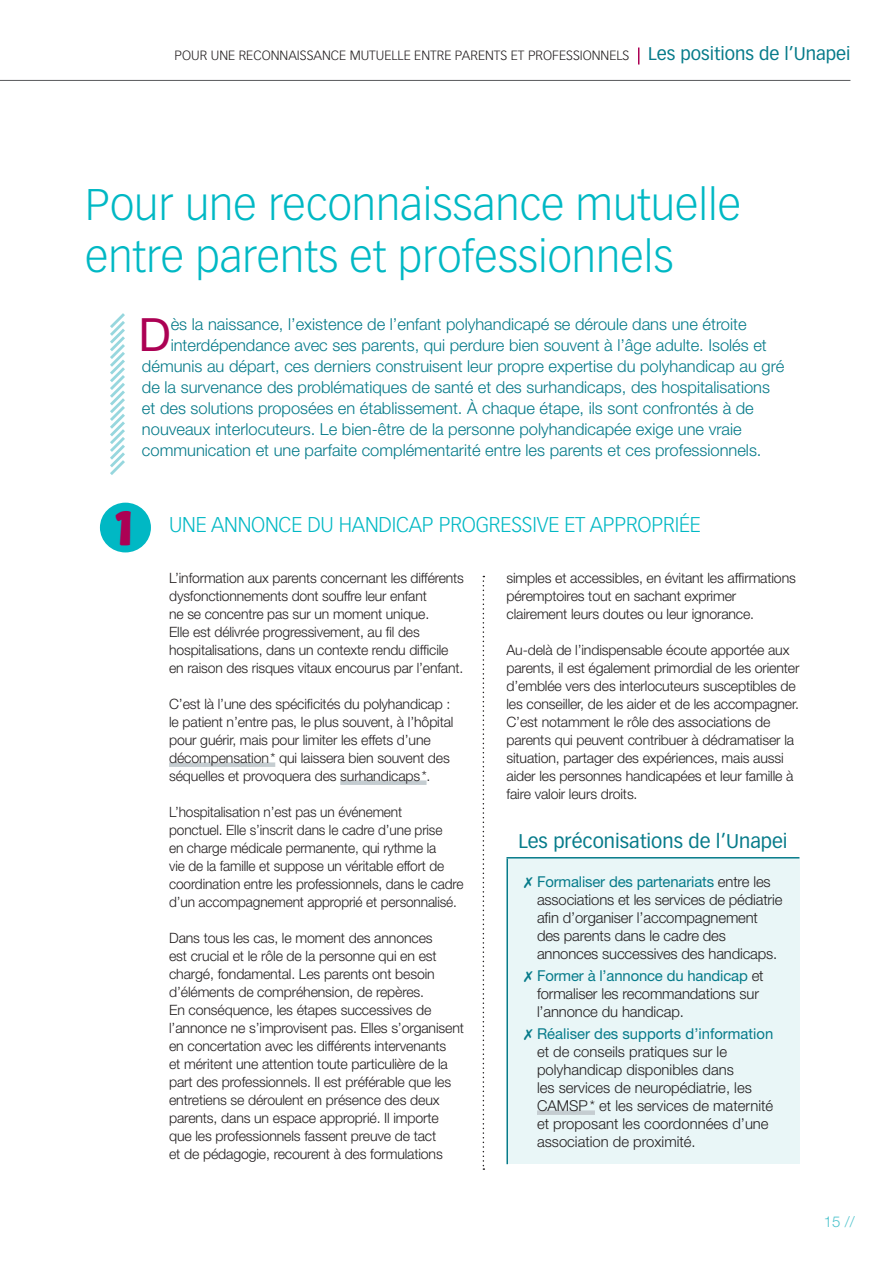
<style>
.page{position:relative;width:893px;height:1263px;background:#fff}
.page>*{position:absolute;margin:0;border:0;box-sizing:border-box;transform-origin:0 0}
.t1{font:45.9px "Helvetica Neue";color:#ac0154}
.t2{font:45px "Good Girl";color:#ac0154}
.t3{font:300 43.5px/52.2px "Vectora LH";color:#00b8c4}
.t4{font:300 21px "Vectora LH";letter-spacing:-.01em;color:#00b8c4}
.t5{font:19.5px "Vectora LH";color:#067b8a}
.t6{font:300 16.5px "Helvetica Neue";color:#067b8a}
.t7{font:300 15px/18px "Helvetica Neue";letter-spacing:-.01em;color:#231f20}
.t8{font:15px "Helvetica Neue";color:#067b8a}
.t9{font:300 15px "Helvetica Neue";color:#50c4cd}
.t10{font:300 14.25px/18px "Helvetica Neue";letter-spacing:-.01em;color:#231f20}
.t11{font:300 14.25px/18px "Helvetica Neue";letter-spacing:-.01em;color:#231f20;scale:.96 1}
.t12{font:300 13.2px "Vectora LH";color:#231f20}
.s1{font-weight:400;font-size:18px;color:#067b8a}
.s2{font-weight:400;color:#067b8a}
</style>
<div class="page">
<hr style="left:0;top:80px;width:850px;height:1px;background:#57585a">
<svg style="left:638px;top:48px;width:1px;height:17px"></svg>
<div style="left:169px;top:762px;width:106px;height:5px;background:#c5cdd1"></div>
<div style="left:340px;top:780px;width:87px;height:5px;background:#c5cdd1"></div>
<svg style="left:110px;top:313px;width:15px;height:162px"></svg>
<svg style="left:483px;top:576px;width:1px;height:594px"></svg>
<div style="left:100px;top:503px;width:51px;height:49px;background:#00b8c4;border-radius:50%"></div>
<div style="left:507px;top:858px;width:292px;height:306px;background:#e9f6f7"></div>
<hr style="left:506px;top:857px;width:293px;height:1px;background:#067b8a">
<hr style="left:506px;top:858px;width:2px;height:306px;background:#067b8a">
<div style="left:537px;top:1110px;width:58px;height:5px;background:#c5cdd1"></div>
<p class="t12" style="left:175px;top:48px;width:677px">POUR UNE RECONNAISSANCE MUTUELLE ENTRE PARENTS ET PROFESSIONNELS <span class="s1">Les positions de l’Unapei</span></p>
<h3 class="t3" style="left:85px;top:179px;width:658px">Pour une reconnaissance mutuelle entre parents et professionnels</h3>
<h1 class="t1" style="left:138px;top:307px;width:34px">D</h1>
<p class="t6" style="left:171px;top:314px;width:577px">ès la naissance, l’existence de l’enfant polyhandicapé se déroule dans une étroite</p>
<p class="t6" style="left:171px;top:335px;width:598px">interdépendance avec ses parents, qui perdure bien souvent à l’âge adulte. Isolés et</p>
<p class="t6" style="left:142px;top:356px;width:644px">démunis au départ, ces derniers construisent leur propre expertise du polyhandicap au gré</p>
<p class="t6" style="left:142px;top:377px;width:630px">de la survenance des problématiques de santé et des surhandicaps, des hospitalisations</p>
<p class="t6" style="left:142px;top:398px;width:613px">et des solutions proposées en établissement. À chaque étape, ils sont confrontés à de</p>
<p class="t6" style="left:142px;top:419px;width:601px">nouveaux interlocuteurs. Le bien-être de la personne polyhandicapée exige une vraie</p>
<p class="t6" style="left:142px;top:440px;width:621px">communication et une parfaite complémentarité entre les parents et ces professionnels.</p>
<h2 class="t2" style="left:116px;top:508px;width:17px">1</h2>
<h3 class="t4" style="left:169px;top:512px;width:533px">UNE ANNONCE DU HANDICAP PROGRESSIVE ET APPROPRIÉE</h3>
<p class="t10" style="left:169px;top:569px;width:296px">L’information aux parents concernant les différents dysfonctionnements dont souffre leur enfant<br>ne se concentre pas sur un moment unique.<br>Elle est délivrée progressivement, au fil des hospitalisations, dans un contexte rendu difficile en raison des risques vitaux encourus par l’enfant.</p>
<p class="t10" style="left:169px;top:695px;width:286px">C’est là l’une des spécificités du polyhandicap : le patient n’entre pas, le plus souvent, à l’hôpital pour guérir, mais pour limiter les effets d’une décompensation* qui laissera bien souvent des séquelles et provoquera des surhandicaps*.</p>
<p class="t11" style="left:169px;top:803px;width:308px">L’hospitalisation n’est pas un événement<br>ponctuel. Elle s’inscrit dans le cadre d’une prise<br>en charge médicale permanente, qui rythme la<br>vie de la famille et suppose un véritable effort de coordination entre les professionnels, dans le cadre d’un accompagnement approprié et personnalisé.</p>
<p class="t10" style="left:169px;top:929px;width:296px">Dans tous les cas, le moment des annonces<br>est crucial et le rôle de la personne qui en est chargé, fondamental. Les parents ont besoin d’éléments de compréhension, de repères.<br>En conséquence, les étapes successives de l’annonce ne s’improvisent pas. Elles s’organisent en concertation avec les différents intervenants<br>et méritent une attention toute particulière de la part des professionnels. Il est préférable que les entretiens se déroulent en présence des deux parents, dans un espace approprié. Il importe que les professionnels fassent preuve de tact<br>et de pédagogie, recourent à des formulations</p>
<p class="t10" style="left:506px;top:569px;width:291px">simples et accessibles, en évitant les affirmations péremptoires tout en sachant exprimer clairement leurs doutes ou leur ignorance.</p>
<p class="t10" style="left:506px;top:641px;width:294px">Au-delà de l’indispensable écoute apportée aux parents, il est également primordial de les orienter d’emblée vers des interlocuteurs susceptibles de les conseiller, de les aider et de les accompagner.<br>C’est notamment le rôle des associations de parents qui peuvent contribuer à dédramatiser la situation, partager des expériences, mais aussi aider les personnes handicapées et leur famille à faire valoir leurs droits.</p>
<h3 class="t5" style="left:518px;top:830px;width:271px">Les préconisations de l’Unapei</h3>
<p class="t7" style="left:537px;top:872px;width:247px"><span class="s2">Formaliser des partenariats</span> entre les associations et les services de pédiatrie afin d’organiser l’accompagnement des parents dans le cadre des annonces successives des handicaps.</p>
<p class="t7" style="left:537px;top:966px;width:228px"><span class="s2">Former à l’annonce du handicap</span> et formaliser les recommandations sur l’annonce du handicap.</p>
<p class="t8" style="left:537px;top:1025px;width:238px">Réaliser des supports d’information</p>
<p class="t7" style="left:537px;top:1042px;width:238px">et de conseils pratiques sur le polyhandicap disponibles dans<br>les services de neuropédiatrie, les<br>CAMSP* et les services de maternité et proposant les coordonnées d’une association de proximité.</p>
<p class="t9" style="left:824px;top:1212px;width:32px">15 //</p>
</div>
